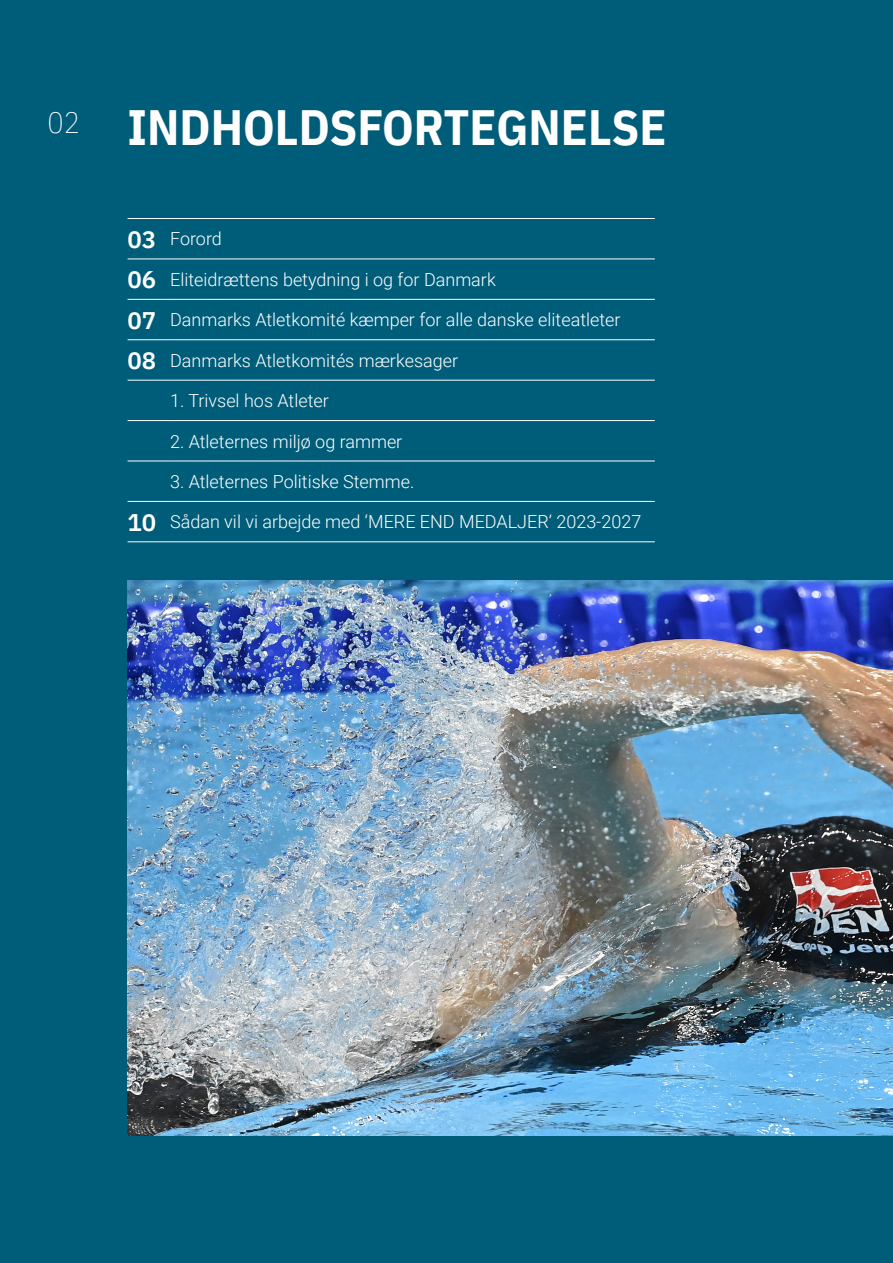
<style>
.page{position:relative;width:893px;height:1263px;background:#005d7a}
.page>*{position:absolute;margin:0;border:0;box-sizing:border-box;transform-origin:0 0}
._1__Rubrik{font:700 49.5px "IBM Plex Sans Cond";color:#fff}
.t1{font:200 30px "IBM Plex Sans Cond";color:#fff}
.t2{font:600 24px "IBM Plex Sans";color:#fff}
.t3{font:300 18px "Roboto";color:#fff}
</style>
<div class="page">
<hr style="left:128px;top:218px;width:42px;height:1px;background:#fff">
<hr style="left:170px;top:218px;width:485px;height:1px;background:#fff">
<hr style="left:128px;top:259px;width:42px;height:1px;background:#fff">
<hr style="left:170px;top:259px;width:485px;height:1px;background:#fff">
<hr style="left:128px;top:299px;width:42px;height:1px;background:#fff">
<hr style="left:170px;top:299px;width:485px;height:1px;background:#fff">
<hr style="left:128px;top:339px;width:42px;height:1px;background:#fff">
<hr style="left:170px;top:339px;width:485px;height:1px;background:#fff">
<hr style="left:128px;top:380px;width:42px;height:1px;background:#fff">
<hr style="left:170px;top:380px;width:485px;height:1px;background:#fff">
<hr style="left:128px;top:420px;width:42px;height:1px;background:#fff">
<hr style="left:170px;top:420px;width:485px;height:1px;background:#fff">
<hr style="left:128px;top:461px;width:42px;height:1px;background:#fff">
<hr style="left:170px;top:461px;width:485px;height:1px;background:#fff">
<hr style="left:128px;top:501px;width:42px;height:1px;background:#fff">
<hr style="left:170px;top:501px;width:485px;height:1px;background:#fff">
<hr style="left:128px;top:541px;width:42px;height:1px;background:#fff">
<hr style="left:170px;top:541px;width:485px;height:1px;background:#fff">
<img style="left:128px;top:580px;width:765px;height:555px">
<p class="t1" style="left:48px;top:100px;width:34px">02</p>
<p class="_1__Rubrik" style="left:128px;top:88px;width:541px">INDHOLDSFORTEGNELSE</p>
<p class="t2" style="left:128px;top:221px;width:30px">03</p>
<p class="t3" style="left:170px;top:226px;width:53px">Forord</p>
<p class="t2" style="left:128px;top:261px;width:30px">06</p>
<p class="t3" style="left:170px;top:267px;width:327px">Eliteidrættens betydning i og for Danmark</p>
<p class="t2" style="left:128px;top:301px;width:30px">07</p>
<p class="t3" style="left:170px;top:307px;width:452px">Danmarks Atletkomité kæmper for alle danske eliteatleter</p>
<p class="t2" style="left:128px;top:342px;width:30px">08</p>
<p class="t3" style="left:170px;top:348px;width:289px">Danmarks Atletkomités mærkesager</p>
<p class="t3" style="left:170px;top:388px;width:160px">1. Trivsel hos Atleter</p>
<p class="t3" style="left:170px;top:428px;width:234px">2. Atleternes miljø og rammer</p>
<p class="t3" style="left:170px;top:469px;width:246px">3. Atleternes Politiske Stemme.</p>
<p class="t2" style="left:128px;top:504px;width:30px">10</p>
<p class="t3" style="left:170px;top:509px;width:473px">Sådan vil vi arbejde med ‘MERE END MEDALJER’ 2023-2027</p>
</div>
